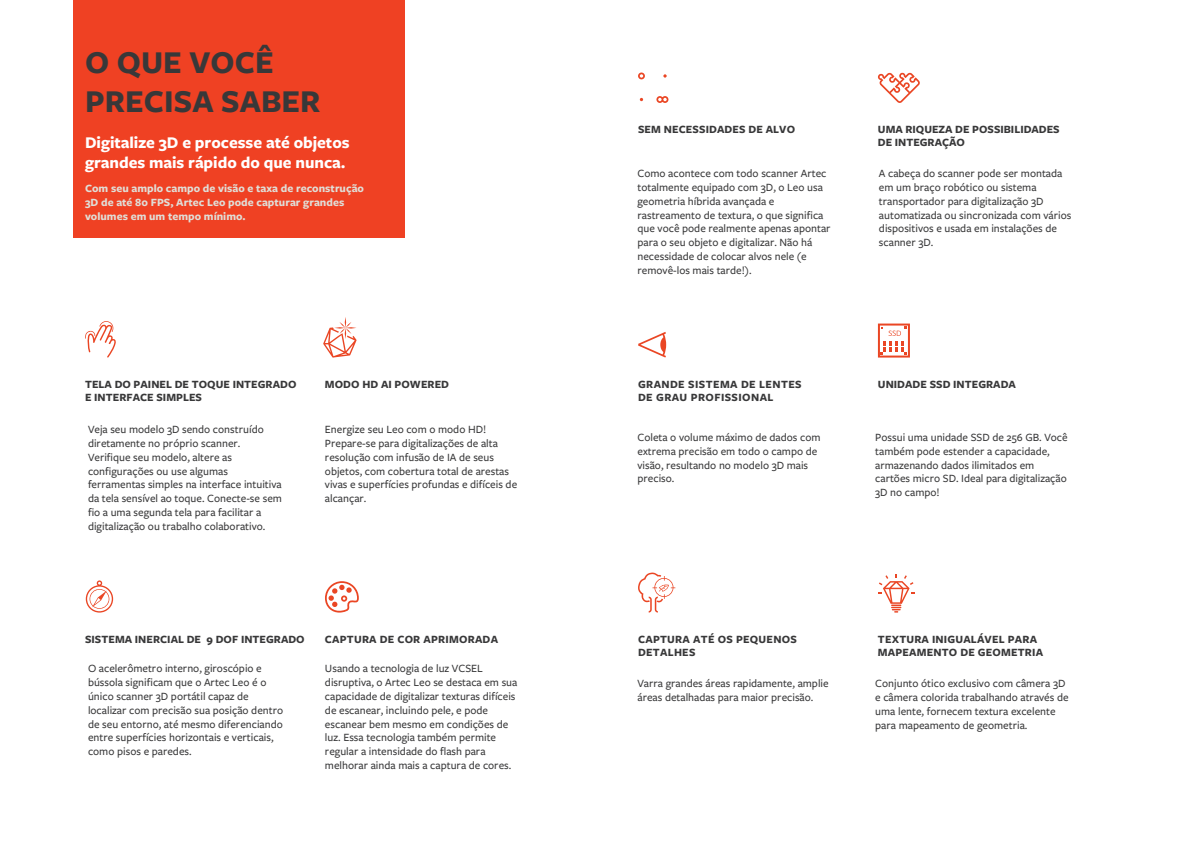
<style>
.page{position:relative;width:1191px;height:842px;background:#fff}
.page>*{position:absolute;margin:0;border:0;box-sizing:border-box;transform-origin:0 0}
.t1{font:700 33px/39.6px "Freight Sans Pro";color:#383839}
.t2{font:700 17px/20.4px "Freight Sans Pro";color:#fff}
.t3{font:500 11.5px/13.8px "Freight Sans Pro";color:#383839}
.t4{font:700 11.5px/13.8px "Freight Sans Pro";letter-spacing:.01em;color:#383839}
.t5{font:700 11.5px/13.8px "Freight Sans Pro";letter-spacing:.005em;color:#e0ded7}
.t6{font:700 11.5px/13.8px "Freight Sans Pro";letter-spacing:.035em;color:#383839}
</style>
<div class="page">
<div style="left:73px;top:0;width:332px;height:238px;background:#ef4123"></div>
<svg style="left:85px;top:321px;width:31px;height:37px"></svg>
<svg style="left:325px;top:581px;width:34px;height:32px"></svg>
<svg style="left:86px;top:580px;width:27px;height:33px"></svg>
<svg style="left:878px;top:73px;width:42px;height:30px"></svg>
<svg style="left:656px;top:96px;width:12px;height:7px"></svg>
<svg style="left:638px;top:73px;width:7px;height:6px"></svg>
<svg style="left:638px;top:332px;width:28px;height:26px"></svg>
<svg style="left:323px;top:317px;width:33px;height:41px"></svg>
<svg style="left:878px;top:324px;width:32px;height:34px"></svg>
<svg style="left:638px;top:572px;width:37px;height:41px"></svg>
<svg style="left:878px;top:574px;width:36px;height:39px"></svg>
<h1 class="t1" style="left:85px;top:41px;width:237px">O QUE VOCÊ<br>PRECISA SABER</h1>
<h2 class="t2" style="left:85px;top:131px;width:266px">Digitalize 3D e processe até objetos grandes mais rápido do que nunca.</h2>
<p class="t5" style="left:85px;top:181px;width:280px">Com seu amplo campo de visão e taxa de reconstrução<br>3D de até 80 FPS, Artec Leo pode capturar grandes volumes em um tempo mínimo.</p>
<p class="t4" style="left:85px;top:376px;width:213px">TELA DO PAINEL DE TOQUE INTEGRADO<br>E INTERFACE SIMPLES</p>
<p class="t3" style="left:88px;top:422px;width:195px">Veja seu modelo 3D sendo construído diretamente no próprio scanner.<br>Verifique seu modelo, altere as configurações ou use algumas ferramentas simples na interface intuitiva da tela sensível ao toque. Conecte-se sem fio a uma segunda tela para facilitar a digitalização ou trabalho colaborativo.</p>
<p class="t4" style="left:325px;top:376px;width:126px">MODO HD AI POWERED</p>
<p class="t3" style="left:325px;top:422px;width:194px">Energize seu Leo com o modo HD!<br>Prepare-se para digitalizações de alta resolução com infusão de IA de seus objetos, com cobertura total de arestas vivas e superfícies profundas e difíceis de alcançar.</p>
<p class="t4" style="left:85px;top:631px;width:221px">SISTEMA INERCIAL DE 9 DOF INTEGRADO</p>
<p class="t4" style="left:325px;top:631px;width:175px">CAPTURA DE COR APRIMORADA</p>
<p class="t3" style="left:88px;top:661px;width:197px">O acelerômetro interno, giroscópio e bússola significam que o Artec Leo é o único scanner 3D portátil capaz de localizar com precisão sua posição dentro de seu entorno, até mesmo diferenciando entre superfícies horizontais e verticais, como pisos e paredes.</p>
<p class="t3" style="left:325px;top:661px;width:194px">Usando a tecnologia de luz VCSEL disruptiva, o Artec Leo se destaca em sua capacidade de digitalizar texturas difíceis de escanear, incluindo pele, e pode escanear bem mesmo em condições de luz. Essa tecnologia também permite regular a intensidade do flash para melhorar ainda mais a captura de cores.</p>
<p class="t4" style="left:638px;top:121px;width:159px">SEM NECESSIDADES DE ALVO</p>
<p class="t4" style="left:878px;top:121px;width:183px">UMA RIQUEZA DE POSSIBILIDADES<br>DE INTEGRAÇÃO</p>
<p class="t3" style="left:637px;top:166px;width:195px">Como acontece com todo scanner Artec totalmente equipado com 3D, o Leo usa geometria híbrida avançada e rastreamento de textura, o que significa que você pode realmente apenas apontar para o seu objeto e digitalizar. Não há necessidade de colocar alvos nele (e removê-los mais tarde!).</p>
<p class="t3" style="left:879px;top:166px;width:194px">A cabeça do scanner pode ser montada em um braço robótico ou sistema transportador para digitalização 3D automatizada ou sincronizada com vários dispositivos e usada em instalações de scanner 3D.</p>
<p class="t6" style="left:638px;top:376px;width:165px">GRANDE SISTEMA DE LENTES<br>DE GRAU PROFISSIONAL</p>
<p class="t4" style="left:878px;top:376px;width:139px">UNIDADE SSD INTEGRADA</p>
<p class="t3" style="left:637px;top:430px;width:185px">Coleta o volume máximo de dados com extrema precisão em todo o campo de visão, resultando no modelo 3D mais preciso.</p>
<p class="t3" style="left:875px;top:430px;width:194px">Possui uma unidade SSD de 256 GB. Você também pode estender a capacidade, armazenando dados ilimitados em cartões micro SD. Ideal para digitalização<br>3D no campo!</p>
<p class="t4" style="left:638px;top:631px;width:160px">CAPTURA ATÉ OS PEQUENOS<br>DETALHES</p>
<p class="t4" style="left:878px;top:631px;width:167px">TEXTURA INIGUALÁVEL PARA<br>MAPEAMENTO DE GEOMETRIA</p>
<p class="t3" style="left:637px;top:676px;width:193px">Varra grandes áreas rapidamente, amplie áreas detalhadas para maior precisão.</p>
<p class="t3" style="left:875px;top:676px;width:195px">Conjunto ótico exclusivo com câmera 3D e câmera colorida trabalhando através de uma lente, fornecem textura excelente para mapeamento de geometria.</p>
</div>
